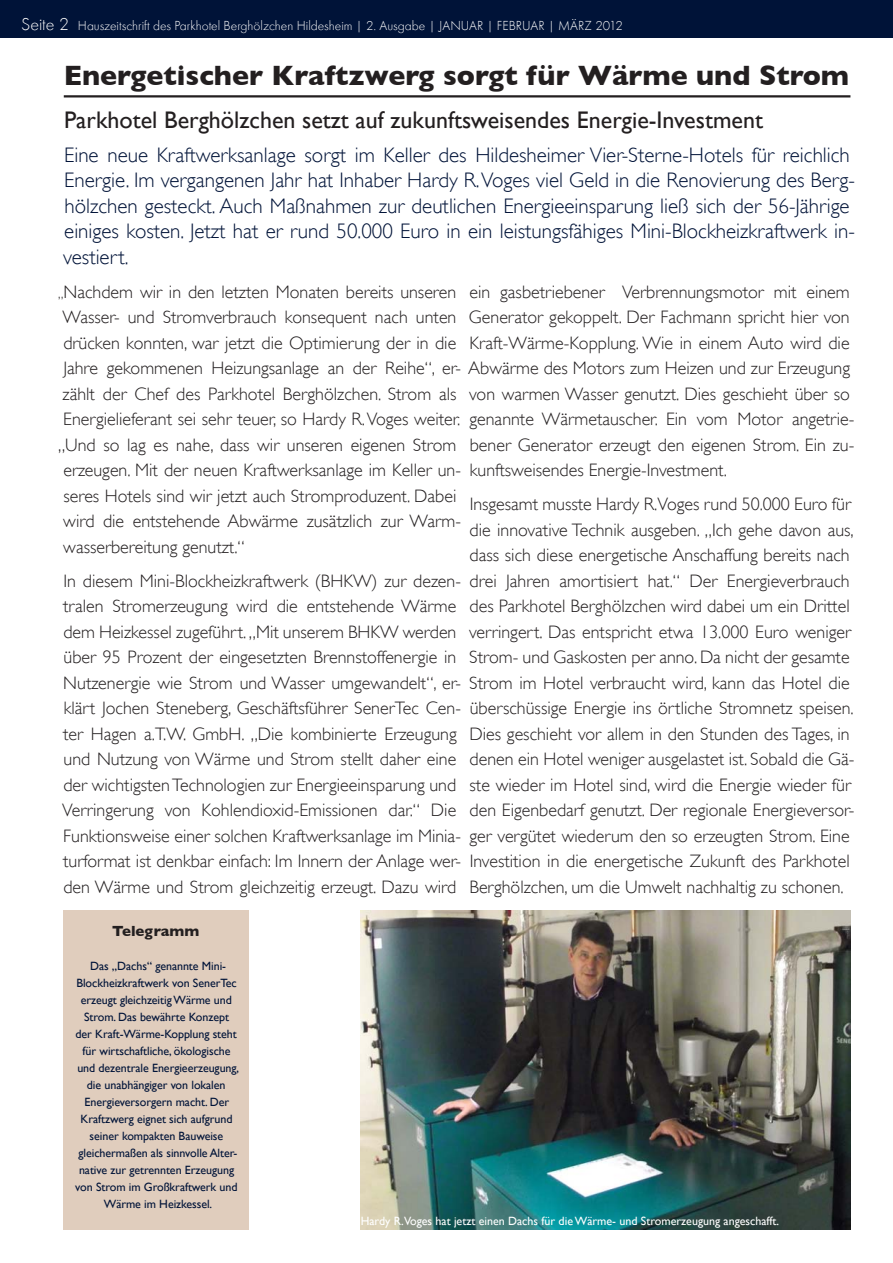
<style>
.page{position:relative;width:893px;height:1263px;background:#fff}
.page>*{position:absolute;margin:0;border:0;box-sizing:border-box;transform-origin:0 0}
.Headline{font:700 28.5px "Gill Sans";color:#231f20}
.Subheadline_H2{font:24px "Gill Sans";color:#231f20}
.Vorspann{font:300 21px/25.5px "Gill Sans";color:#001338}
.Vorspann-2{font:300 18px/25.5px "Gill Sans";color:#231f20}
.Fließtext{font:700 15px "Gill Sans";color:#231f20}
.t1{font:300 13.5px "Function";color:#fff}
.Fließtext-2{font:12px/17px "Gill Sans";letter-spacing:-.005em;color:#001338;text-align:center}
.Bildunterschrift{font:12px "Gill Sans";color:#fff}
.s1{font-size:18px}
.s2{font-size:13.5px}
</style>
<div class="page">
<div style="left:64px;top:910px;width:185px;height:320px;background:#e0cdbd"></div>
<hr style="left:64px;top:95px;width:786px;height:2px;background:#231f20">
<img style="left:361px;top:910px;width:489px;height:320px">
<div style="left:0;top:0;width:893px;height:37px;background:#001338"></div>
<p class="t1" style="left:21px;top:18px;width:603px"><span class="s1">Seite 2</span> Hauszeitschrift des Parkhotel Berghölzchen Hildesheim | 2. Ausgabe | JANUAR | FEBRUAR | MÄRZ 2012</p>
<p class="Headline" style="left:64px;top:58px;width:787px">Energetischer Kraftzwerg sorgt für Wärme und Strom</p>
<p class="Subheadline_H2" style="left:64px;top:105px;width:700px">Parkhotel Berghölzchen setzt auf zukunftsweisendes Energie-Investment</p>
<p class="Vorspann" style="left:63px;top:142px;width:793px">Eine neue Kraftwerksanlage sorgt im Keller des Hildesheimer Vier-Sterne-Hotels für reichlich Energie. Im vergangenen Jahr hat Inhaber Hardy R. Voges viel Geld in die Renovierung des Berg&shy;hölzchen gesteckt. Auch Maßnahmen zur deutlichen Energieeinsparung ließ sich der 56-Jährige einiges kosten. Jetzt hat er rund 50.000 Euro in ein leistungsfähiges Mini-Blockheizkraftwerk in&shy;vestiert.</p>
<p class="Vorspann-2" style="left:58px;top:279px;width:793px"><span class="s2">„</span>Nachdem wir in den letzten Monaten bereits unseren<br>Wasser- und Stromverbrauch konsequent nach unten<br>drücken konnten, war jetzt die Optimierung der in die<br>Jahre gekommenen Heizungsanlage an der Reihe“, er- Abwärme des Motors zum Heizen und zur Erzeugung zählt der Chef des Parkhotel Berghölzchen. Strom als<br>Energielieferant sei sehr teuer, so Hardy R. Voges weiter.<br>„Und so lag es nahe, dass wir unseren eigenen Strom<br>erzeugen. Mit der neuen Kraftwerksanlage im Keller un-<br>seres Hotels sind wir jetzt auch Stromproduzent. Dabei<br>wird die entstehende Abwärme zusätzlich zur Warm-<br>wasserbereitung genutzt.“</p>
<p class="Vorspann-2" style="left:62px;top:568px;width:400px">In diesem Mini-Blockheizkraftwerk (BHKW) zur dezen&shy;tralen Stromerzeugung wird die entstehende Wärme dem Heizkessel zugeführt. „Mit unserem BHKW werden über 95 Prozent der eingesetzten Brennstoffenergie in Nutzenergie wie Strom und Wasser umgewandelt“, er&shy;klärt Jochen Steneberg, Geschäftsführer SenerTec Cen&shy;ter Hagen a.T.W. GmbH. „Die kombinierte Erzeugung und Nutzung von Wärme und Strom stellt daher eine der wichtigsten Technologien zur Energieeinsparung und Verringerung von Kohlendioxid-Emissionen dar.“ Die Funktionsweise einer solchen Kraftwerksanlage im Minia&shy;turformat ist denkbar einfach: Im Innern der Anlage wer&shy;den Wärme und Strom gleichzeitig erzeugt. Dazu wird</p>
<p class="Vorspann-2" style="left:469px;top:279px;width:382px;text-align:justify">ein gasbetriebener Verbrennungsmotor mit einem Generator gekoppelt. Der Fachmann spricht hier von Kraft-Wärme-Kopplung. Wie in einem Auto wird die</p>
<p class="Vorspann-2" style="left:469px;top:381px;width:387px">von warmen Wasser genutzt. Dies geschieht über so genannte Wärmetauscher. Ein vom Motor angetrie&shy;bener Generator erzeugt den eigenen Strom. Ein zu&shy;kunftsweisendes Energie-Investment.</p>
<p class="Vorspann-2" style="left:469px;top:491px;width:387px">Insgesamt musste Hardy R.Voges rund 50.000 Euro für die innovative Technik ausgeben. „Ich gehe davon aus, dass sich diese energetische Anschaffung bereits nach drei Jahren amortisiert hat.“ Der Energieverbrauch des Parkhotel Berghölzchen wird dabei um ein Drittel verringert. Das entspricht etwa 13.000 Euro weniger Strom- und Gaskosten per anno. Da nicht der gesamte Strom im Hotel verbraucht wird, kann das Hotel die überschüssige Energie ins örtliche Stromnetz speisen.<br>Dies geschieht vor allem in den Stunden des Tages, in denen ein Hotel weniger ausgelastet ist. Sobald die Gä&shy;ste wieder im Hotel sind, wird die Energie wieder für den Eigenbedarf genutzt. Der regionale Energieversor&shy;ger vergütet wiederum den so erzeugten Strom. Eine Investition in die energetische Zukunft des Parkhotel Berghölzchen, um die Umwelt nachhaltig zu schonen.</p>
<p class="Fließtext" style="left:112px;top:922px;width:89px">Telegramm</p>
<p class="Fließtext-2" style="left:75px;top:957px;width:165px">Das „Dachs“ genannte Mini-<br>Blockheizkraftwerk von SenerTec erzeugt gleichzeitig Wärme und<br>Strom. Das bewährte Konzept der Kraft-Wärme-Kopplung steht für wirtschaftliche, ökologische und dezentrale Energieerzeugung, die unabhängiger von lokalen<br>Energieversorgern macht. Der<br>Kraftzwerg eignet sich aufgrund seiner kompakten Bauweise gleichermaßen als sinnvolle Alter&shy;native zur getrennten Erzeugung von Strom im Großkraftwerk und<br>Wärme im Heizkessel.</p>
<p class="Bildunterschrift" style="left:361px;top:1214px;width:420px">Hardy R.Voges hat jetzt einen Dachs für die Wärme- und Stromerzeugung angeschafft.</p>
</div>
